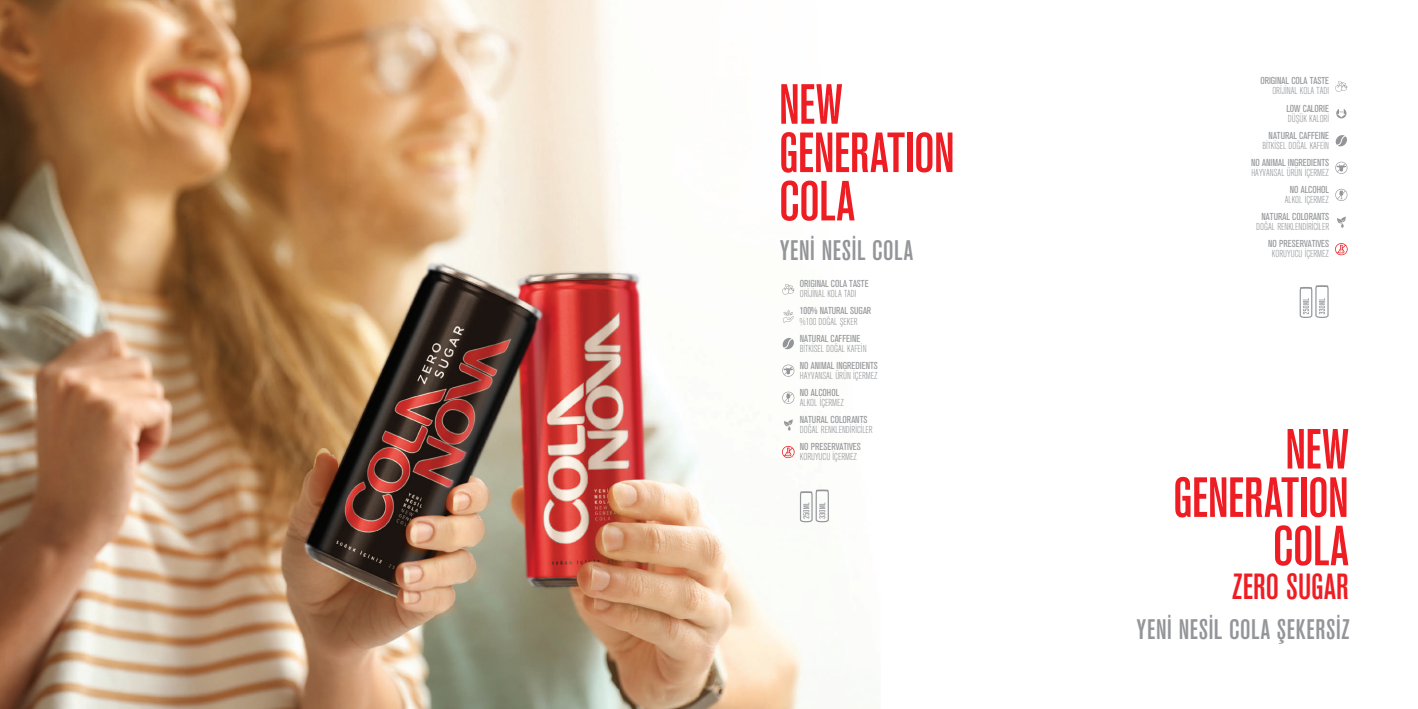
<style>
.page{position:relative;width:1418px;height:709px;background:#fff}
.page>*{position:absolute;margin:0;border:0;box-sizing:border-box;transform-origin:0 0}
.t1{font:500 condensed 56px/48.3px "Akzidenz Grotesk BE";letter-spacing:-.01em;color:#ee1d23}
.t2{font:500 condensed 36px "Akzidenz Grotesk BE";letter-spacing:.005em;color:#ee1d23}
.t3{font:500 condensed 28px "Akzidenz Grotesk BE";letter-spacing:.025em;color:#939598}
.t4{font:300 condensed 10px "Akzidenz Grotesk BE";color:#939598}
.t5{font:condensed 10px "Akzidenz Grotesk BE";color:#939598}
</style>
<div class="page">
<img style="left:0;top:0;width:826px;height:709px">
<svg style="left:782px;top:310px;width:11px;height:13px"></svg>
<svg style="left:782px;top:284px;width:12px;height:11px"></svg>
<svg style="left:781px;top:446px;width:13px;height:13px"></svg>
<svg style="left:782px;top:337px;width:12px;height:13px"></svg>
<svg style="left:781px;top:391px;width:14px;height:13px"></svg>
<svg style="left:784px;top:419px;width:9px;height:12px"></svg>
<svg style="left:781px;top:364px;width:14px;height:13px"></svg>
<svg style="left:1335px;top:81px;width:12px;height:11px"></svg>
<svg style="left:1335px;top:243px;width:12px;height:13px"></svg>
<svg style="left:1335px;top:135px;width:12px;height:12px"></svg>
<svg style="left:1335px;top:189px;width:12px;height:12px"></svg>
<svg style="left:1337px;top:217px;width:8px;height:11px"></svg>
<svg style="left:1335px;top:162px;width:12px;height:12px"></svg>
<svg style="left:1336px;top:109px;width:10px;height:9px"></svg>
<svg style="left:1299px;top:285px;width:29px;height:33px"></svg>
<svg style="left:800px;top:489px;width:29px;height:33px"></svg>
<h1 class="t1" style="left:779px;top:81px;width:177px">NEW<br>GENERATION<br>COLA</h1>
<h3 class="t3" style="left:780px;top:235px;width:134px">YENİ NESİL COLA</h3>
<p class="t5" style="left:800px;top:278px;width:70px">ORIGINAL COLA TASTE</p>
<p class="t4" style="left:800px;top:288px;width:58px">ORİJİNAL KOLA TADI</p>
<p class="t5" style="left:800px;top:305px;width:73px">100% NATURAL SUGAR</p>
<p class="t4" style="left:800px;top:316px;width:59px">%100 DOĞAL ŞEKER</p>
<p class="t5" style="left:800px;top:359px;width:79px">NO ANIMAL INGREDIENTS</p>
<p class="t4" style="left:800px;top:370px;width:79px">HAYVANSAL ÜRÜN İÇERMEZ</p>
<p class="t5" style="left:800px;top:332px;width:62px">NATURAL CAFFEINE</p>
<p class="t4" style="left:800px;top:343px;width:68px">BİTKİSEL DOĞAL KAFEİN</p>
<p class="t5" style="left:800px;top:387px;width:41px">NO ALCOHOL</p>
<p class="t4" style="left:800px;top:397px;width:46px">ALKOL İÇERMEZ</p>
<p class="t5" style="left:800px;top:441px;width:62px">NO PRESERVATIVES</p>
<p class="t4" style="left:800px;top:451px;width:59px">KORUYUCU İÇERMEZ</p>
<p class="t5" style="left:800px;top:414px;width:69px">NATURAL COLORANTS</p>
<p class="t4" style="left:800px;top:424px;width:74px">DOĞAL RENKLENDİRİCİLER</p>
<p class="t5" style="left:1260px;top:75px;width:70px">ORIGINAL COLA TASTE</p>
<p class="t4" style="left:1272px;top:86px;width:58px">ORİJİNAL KOLA TADI</p>
<p class="t5" style="left:1286px;top:103px;width:44px">LOW CALORIE</p>
<p class="t4" style="left:1287px;top:113px;width:43px">DÜŞÜK KALORİ</p>
<p class="t5" style="left:1251px;top:157px;width:79px">NO ANIMAL INGREDIENTS</p>
<p class="t4" style="left:1251px;top:167px;width:79px">HAYVANSAL ÜRÜN İÇERMEZ</p>
<p class="t5" style="left:1268px;top:130px;width:62px">NATURAL CAFFEINE</p>
<p class="t4" style="left:1262px;top:140px;width:68px">BİTKİSEL DOĞAL KAFEİN</p>
<p class="t5" style="left:1289px;top:184px;width:41px">NO ALCOHOL</p>
<p class="t4" style="left:1284px;top:194px;width:46px">ALKOL İÇERMEZ</p>
<p class="t5" style="left:1268px;top:238px;width:62px">NO PRESERVATIVES</p>
<p class="t4" style="left:1271px;top:248px;width:59px">KORUYUCU İÇERMEZ</p>
<p class="t5" style="left:1261px;top:211px;width:69px">NATURAL COLORANTS</p>
<p class="t4" style="left:1256px;top:221px;width:74px">DOĞAL RENKLENDİRİCİLER</p>
<h1 class="t1" style="left:1173px;top:426px;width:177px;text-align:right">NEW<br>GENERATION<br>COLA</h1>
<h2 class="t2" style="left:1232px;top:567px;width:118px">ZERO SUGAR</h2>
<h3 class="t3" style="left:1136px;top:614px;width:214px">YENİ NESİL COLA ŞEKERSİZ</h3>
</div>
